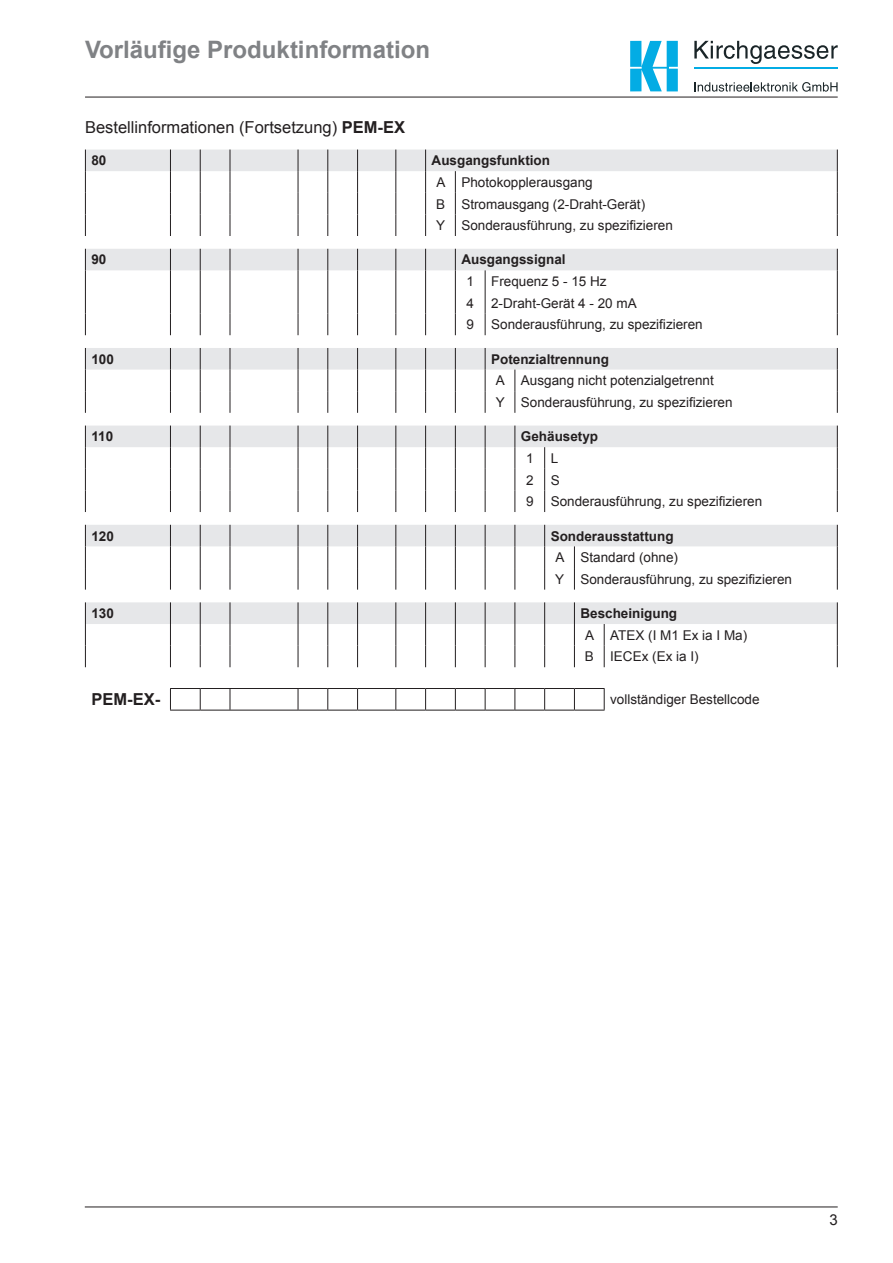
<style>
.page{position:relative;width:893px;height:1263px;background:#fff}
.page>*{position:absolute;margin:0;border:0;box-sizing:border-box;transform-origin:0 0}
.t1{font:700 24px "Arial";color:#808285}
.t2{font:16.5px "Arial";color:#231f20}
.t3{font:700 16.5px "Arial";color:#231f20}
.t4{font:15px "Arial";color:#231f20}
.t5{font:13.5px/21.6px "Arial";color:#231f20}
.t6{font:700 13.5px "Arial";color:#231f20}
.s1{font-weight:700}
</style>
<div class="page">
<hr style="left:85px;top:97px;width:753px;height:1px;background:#231f20">
<hr style="left:85px;top:1207px;width:753px;height:1px;background:#231f20">
<svg style="left:630px;top:41px;width:48px;height:50px"></svg>
<svg style="left:694px;top:41px;width:144px;height:23px"></svg>
<svg style="left:694px;top:82px;width:144px;height:10px"></svg>
<hr style="left:694px;top:67px;width:144px;height:2px;background:#03ace4">
<svg style="left:85px;top:150px;width:752px;height:220px"></svg>
<svg style="left:85px;top:150px;width:1px;height:86px"></svg>
<svg style="left:170px;top:150px;width:1px;height:86px"></svg>
<svg style="left:200px;top:150px;width:1px;height:86px"></svg>
<svg style="left:230px;top:150px;width:1px;height:86px"></svg>
<svg style="left:298px;top:150px;width:1px;height:86px"></svg>
<svg style="left:327px;top:150px;width:1px;height:86px"></svg>
<svg style="left:357px;top:150px;width:1px;height:86px"></svg>
<svg style="left:395px;top:150px;width:1px;height:86px"></svg>
<svg style="left:425px;top:150px;width:1px;height:86px"></svg>
<svg style="left:455px;top:171px;width:1px;height:65px"></svg>
<svg style="left:837px;top:150px;width:1px;height:86px"></svg>
<svg style="left:85px;top:249px;width:1px;height:86px"></svg>
<svg style="left:170px;top:249px;width:1px;height:86px"></svg>
<svg style="left:200px;top:249px;width:1px;height:86px"></svg>
<svg style="left:230px;top:249px;width:1px;height:86px"></svg>
<svg style="left:298px;top:249px;width:1px;height:86px"></svg>
<svg style="left:327px;top:249px;width:1px;height:86px"></svg>
<svg style="left:357px;top:249px;width:1px;height:86px"></svg>
<svg style="left:395px;top:249px;width:1px;height:86px"></svg>
<svg style="left:425px;top:249px;width:1px;height:86px"></svg>
<svg style="left:455px;top:249px;width:1px;height:86px"></svg>
<svg style="left:485px;top:270px;width:1px;height:65px"></svg>
<svg style="left:837px;top:249px;width:1px;height:86px"></svg>
<svg style="left:85px;top:348px;width:1px;height:65px"></svg>
<svg style="left:170px;top:348px;width:1px;height:65px"></svg>
<svg style="left:200px;top:348px;width:1px;height:65px"></svg>
<svg style="left:230px;top:348px;width:1px;height:65px"></svg>
<svg style="left:298px;top:348px;width:1px;height:65px"></svg>
<svg style="left:327px;top:348px;width:1px;height:65px"></svg>
<svg style="left:357px;top:348px;width:1px;height:65px"></svg>
<svg style="left:395px;top:348px;width:1px;height:65px"></svg>
<svg style="left:425px;top:348px;width:1px;height:65px"></svg>
<svg style="left:455px;top:348px;width:1px;height:65px"></svg>
<svg style="left:485px;top:348px;width:1px;height:65px"></svg>
<svg style="left:514px;top:370px;width:1px;height:43px"></svg>
<svg style="left:837px;top:348px;width:1px;height:65px"></svg>
<svg style="left:85px;top:426px;width:753px;height:86px"></svg>
<svg style="left:85px;top:525px;width:753px;height:65px"></svg>
<svg style="left:85px;top:602px;width:753px;height:65px"></svg>
<hr style="left:170px;top:688px;width:30px;height:1px;background:#231f20">
<svg style="left:170px;top:689px;width:1px;height:21px"></svg>
<hr style="left:200px;top:688px;width:30px;height:1px;background:#231f20">
<svg style="left:200px;top:689px;width:1px;height:21px"></svg>
<hr style="left:230px;top:688px;width:68px;height:1px;background:#231f20">
<svg style="left:230px;top:689px;width:1px;height:21px"></svg>
<hr style="left:298px;top:688px;width:30px;height:1px;background:#231f20">
<svg style="left:298px;top:689px;width:1px;height:21px"></svg>
<hr style="left:328px;top:688px;width:30px;height:1px;background:#231f20">
<svg style="left:327px;top:689px;width:1px;height:21px"></svg>
<hr style="left:358px;top:688px;width:38px;height:1px;background:#231f20">
<svg style="left:357px;top:689px;width:1px;height:21px"></svg>
<hr style="left:396px;top:688px;width:30px;height:1px;background:#231f20">
<svg style="left:395px;top:689px;width:1px;height:21px"></svg>
<hr style="left:455px;top:688px;width:30px;height:1px;background:#231f20">
<hr style="left:485px;top:688px;width:30px;height:1px;background:#231f20">
<svg style="left:485px;top:689px;width:1px;height:21px"></svg>
<hr style="left:515px;top:688px;width:30px;height:1px;background:#231f20">
<svg style="left:514px;top:689px;width:1px;height:21px"></svg>
<hr style="left:170px;top:710px;width:30px;height:1px;background:#231f20">
<hr style="left:200px;top:710px;width:30px;height:1px;background:#231f20">
<hr style="left:230px;top:710px;width:68px;height:1px;background:#231f20">
<hr style="left:298px;top:710px;width:30px;height:1px;background:#231f20">
<hr style="left:328px;top:710px;width:30px;height:1px;background:#231f20">
<hr style="left:358px;top:710px;width:38px;height:1px;background:#231f20">
<hr style="left:396px;top:710px;width:30px;height:1px;background:#231f20">
<svg style="left:425px;top:688px;width:31px;height:23px"></svg>
<hr style="left:455px;top:710px;width:30px;height:1px;background:#231f20">
<hr style="left:485px;top:710px;width:30px;height:1px;background:#231f20">
<hr style="left:515px;top:710px;width:30px;height:1px;background:#231f20">
<hr style="left:574px;top:688px;width:31px;height:1px;background:#231f20">
<svg style="left:604px;top:689px;width:1px;height:21px"></svg>
<svg style="left:544px;top:688px;width:31px;height:23px"></svg>
<hr style="left:574px;top:710px;width:31px;height:1px;background:#231f20">
<h1 class="t1" style="left:85px;top:33px;width:346px">Vorläufige Produktinformation</h1>
<p class="t2" style="left:85px;top:117px;width:322px">Bestellinformationen (Fortsetzung) <span class="s1">PEM-EX</span></p>
<p class="t6" style="left:91px;top:152px;width:17px">80</p>
<p class="t6" style="left:432px;top:152px;width:120px">Ausgangsfunktion</p>
<p class="t5" style="left:436px;top:171px;width:238px">A Photokopplerausgang<br>B Stromausgang (2-Draht-Gerät)<br>Y Sonderausführung, zu spezifizieren</p>
<p class="t6" style="left:91px;top:251px;width:17px">90</p>
<p class="t6" style="left:461px;top:251px;width:106px">Ausgangssignal</p>
<p class="t5" style="left:466px;top:271px;width:9px">1</p>
<p class="t5" style="left:491px;top:271px;width:117px">Frequenz 5 - 15 Hz</p>
<p class="t5" style="left:466px;top:292px;width:9px">4</p>
<p class="t5" style="left:491px;top:292px;width:147px">2-Draht-Gerät 4 - 20 mA</p>
<p class="t5" style="left:466px;top:314px;width:9px">9</p>
<p class="t5" style="left:491px;top:314px;width:213px">Sonderausführung, zu spezifizieren</p>
<p class="t6" style="left:91px;top:350px;width:24px">100</p>
<p class="t6" style="left:491px;top:350px;width:119px">Potenzialtrennung</p>
<p class="t5" style="left:496px;top:370px;width:238px">A Ausgang nicht potenzialgetrennt<br>Y Sonderausführung, zu spezifizieren</p>
<p class="t6" style="left:91px;top:428px;width:23px">110</p>
<p class="t6" style="left:521px;top:428px;width:79px">Gehäusetyp</p>
<p class="t5" style="left:526px;top:447px;width:9px">1</p>
<p class="t5" style="left:551px;top:447px;width:9px">L</p>
<p class="t5" style="left:526px;top:469px;width:9px">2</p>
<p class="t5" style="left:551px;top:469px;width:11px">S</p>
<p class="t5" style="left:526px;top:491px;width:9px">9</p>
<p class="t5" style="left:551px;top:491px;width:213px">Sonderausführung, zu spezifizieren</p>
<p class="t6" style="left:91px;top:527px;width:24px">120</p>
<p class="t6" style="left:551px;top:527px;width:125px">Sonderausstattung</p>
<p class="t5" style="left:555px;top:547px;width:238px">A Standard (ohne)<br>Y Sonderausführung, zu spezifizieren</p>
<p class="t6" style="left:91px;top:604px;width:24px">130</p>
<p class="t6" style="left:580px;top:604px;width:98px">Bescheinigung</p>
<p class="t5" style="left:585px;top:624px;width:164px">A ATEX (I M1 Ex ia I Ma)<br>B IECEx (Ex ia I)</p>
<p class="t3" style="left:91px;top:688px;width:70px">PEM-EX-</p>
<p class="t5" style="left:610px;top:689px;width:151px">vollständiger Bestellcode</p>
<p class="t4" style="left:829px;top:1210px;width:10px">3</p>
</div>
